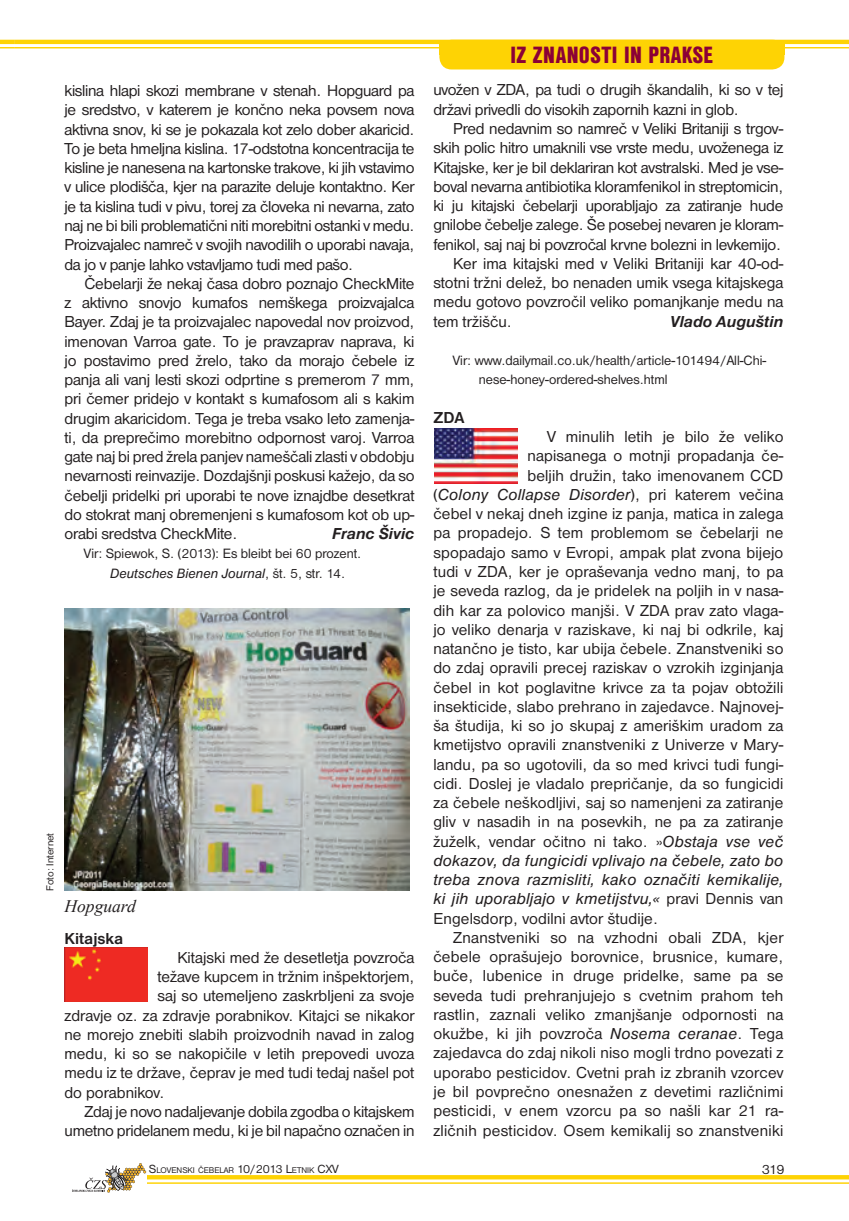
<style>
.page{position:relative;width:849px;height:1221px;background:#fff}
.page>*{position:absolute;margin:0;border:0;box-sizing:border-box;transform-origin:0 0}
.t1{font:24.5px "Nimbus San DCE Blac Cond";letter-spacing:.015em;color:#8b0036}
.t2{font:italic 17.5px "Times New Roman";color:#231f20}
.t3{font:16.45px/19.2px "Nimbus San DCE";letter-spacing:.01em;color:#231f20;text-align:justify}
.t4{font:16.45px/19.2px "Nimbus San DCE";letter-spacing:-.015em;color:#231f20}
.t5{font:italic 16.45px "Nimbus San DCE";letter-spacing:.01em;color:#231f20}
.t6{font:italic 700 16.45px "Nimbus San DCE";color:#231f20}
.t7{font:700 16.45px "Nimbus San DCE";color:#231f20}
.t8{font:14px/19.2px "Nimbus San DCE";color:#231f20}
.t9{font:10.5px "Nimbus San DCE";letter-spacing:-.005em;color:#231f20}
.t10{font:8.58px "Nimbus San DCE";color:#231f20}
.s1{font-style:italic}
.s2{font-style:normal}
.s3{font-size:12.25px}
</style>
<div class="page">
<hr style="left:0;top:40px;width:15px;height:4px;background:#fed304">
<svg style="left:0;top:47px;width:15px;height:1px"></svg>
<svg style="left:147px;top:1175px;width:701px;height:4px;background:#fed309"></svg>
<hr style="left:96px;top:1182px;width:752px;height:1px;background:#fed304">
<svg style="left:72px;top:1163px;width:74px;height:29px"></svg>
<div style="left:439px;top:40px;width:345px;height:29px;background:#fed304;border-radius:12px"></div>
<hr style="left:15px;top:40px;width:833px;height:4px;background:#fed304">
<hr style="left:15px;top:47px;width:833px;height:1px;background:#fed304">
<div style="left:439px;top:40px;width:345px;height:15px;background:#fed304"></div>
<img style="left:64px;top:608px;width:345px;height:282px">
<img style="left:64px;top:947px;width:84px;height:54px">
<img style="left:434px;top:429px;width:83px;height:54px">
<p class="t9" style="left:44px;top:890px;width:59px;rotate:-90deg">Foto: Internet</p>
<p class="t3" style="left:64px;top:81px;width:351px">kislina hlapi skozi membrane v stenah. Hopguard pa je sredstvo, v katerem je končno neka povsem nova aktivna snov, ki se je pokazala kot zelo dober akaricid.<br>To je beta hmeljna kislina. 17-odstotna koncentracija te kisline je nanesena na kartonske trakove, ki jih vstavimo v ulice plodišča, kjer na parazite deluje kontaktno. Ker je ta kislina tudi v pivu, torej za človeka ni nevarna, zato naj ne bi bili problematični niti morebitni ostanki v medu.<br>Proizvajalec namreč v svojih navodilih o uporabi navaja, da jo v panje lahko vstavljamo tudi med pašo.</p>
<p class="t3" style="left:64px;top:274px;width:351px;text-indent:20px">Čebelarji že nekaj časa dobro poznajo CheckMite z aktivno snovjo kumafos nemškega proizvajalca Bayer. Zdaj je ta proizvajalec napovedal nov proizvod, imenovan Varroa gate. To je pravzaprav naprava, ki jo postavimo pred žrelo, tako da morajo čebele iz panja ali vanj lesti skozi odprtine s premerom 7 mm, pri čemer pridejo v kontakt s kumafosom ali s kakim drugim akaricidom. Tega je treba vsako leto zamenja&shy;ti, da preprečimo morebitno odpornost varoj. Varroa gate naj bi pred žrela panjev nameščali zlasti v obdobju nevarnosti reinvazije. Dozdajšnji poskusi kažejo, da so čebelji pridelki pri uporabi te nove iznajdbe desetkrat do stokrat manj obremenjeni s kumafosom kot ob up&shy;orabi sredstva CheckMite.</p>
<p class="t6" style="left:332px;top:524px;width:84px">Franc Šivic</p>
<p class="t8" style="left:110px;top:544px;width:253px;text-indent:-26px">Vir: Spiewok, S. (2013): Es bleibt bei 60 prozent.<br><span class="s1">Deutsches Bienen Journal</span>, št. 5, str. 14.</p>
<p class="t2" style="left:64px;top:893px;width:73px">Hopguard</p>
<p class="t7" style="left:64px;top:928px;width:60px">Kitajska</p>
<p class="t3" style="left:177px;top:947px;width:238px">Kitajski med že desetletja povzroča</p>
<p class="t3" style="left:157px;top:967px;width:258px">težave kupcem in tržnim inšpektorjem,</p>
<p class="t3" style="left:157px;top:986px;width:258px">saj so utemeljeno zaskrbljeni za svoje</p>
<p class="t3" style="left:64px;top:1005px;width:351px">zdravje oz. za zdravje porabnikov. Kitajci se nikakor</p>
<p class="t3" style="left:64px;top:1024px;width:351px">ne morejo znebiti slabih proizvodnih navad in zalog</p>
<p class="t3" style="left:64px;top:1044px;width:351px">medu, ki so se nakopičile v letih prepovedi uvoza</p>
<p class="t3" style="left:64px;top:1063px;width:351px">medu iz te države, čeprav je med tudi tedaj našel pot</p>
<p class="t3" style="left:64px;top:1082px;width:101px">do porabnikov.</p>
<p class="t4" style="left:84px;top:1101px;width:331px">Zdaj je novo nadaljevanje dobila zgodba o kitajskem</p>
<p class="t4" style="left:64px;top:1121px;width:351px">umetno pridelanem medu, ki je bil napačno označen in</p>
<h1 class="t1" style="left:510px;top:41px;width:204px">IZ ZNANOSTI IN PRAKSE</h1>
<p class="t4" style="left:433px;top:81px;width:351px">uvožen v ZDA, pa tudi o drugih škandalih, ki so v tej državi privedli do visokih zapornih kazni in glob.</p>
<p class="t4" style="left:453px;top:119px;width:331px">Pred nedavnim so namreč v Veliki Britaniji s trgov-</p>
<p class="t4" style="left:433px;top:138px;width:351px">skih polic hitro umaknili vse vrste medu, uvoženega iz</p>
<p class="t4" style="left:433px;top:158px;width:351px">Kitajske, ker je bil deklariran kot avstralski. Med je vse-</p>
<p class="t4" style="left:433px;top:177px;width:351px">boval nevarna antibiotika kloramfenikol in streptomicin,</p>
<p class="t4" style="left:433px;top:196px;width:351px">ki ju kitajski čebelarji uporabljajo za zatiranje hude</p>
<p class="t4" style="left:433px;top:215px;width:351px">gnilobe čebelje zalege. Še posebej nevaren je kloram-</p>
<p class="t4" style="left:433px;top:235px;width:349px">fenikol, saj naj bi povzročal krvne bolezni in levkemijo.</p>
<p class="t3" style="left:453px;top:254px;width:331px">Ker ima kitajski med v Veliki Britaniji kar 40-od-</p>
<p class="t3" style="left:433px;top:273px;width:351px">stotni tržni delež, bo nenaden umik vsega kitajskega</p>
<p class="t3" style="left:433px;top:292px;width:351px">medu gotovo povzročil veliko pomanjkanje medu na</p>
<p class="t3" style="left:433px;top:312px;width:80px">tem tržišču.</p>
<p class="t6" style="left:670px;top:312px;width:114px">Vlado Auguštin</p>
<p class="t8" style="left:479px;top:351px;width:289px;text-indent:-26px">Vir: www.dailymail.co.uk/health/article-101494/All-Chi&shy;nese-honey-ordered-shelves.html</p>
<p class="t7" style="left:433px;top:408px;width:33px">ZDA</p>
<p class="t3" style="left:547px;top:427px;width:237px">V minulih letih je bilo že veliko</p>
<p class="t3" style="left:527px;top:446px;width:257px">napisanega o motnji propadanja če-</p>
<p class="t3" style="left:527px;top:466px;width:257px">beljih družin, tako imenovanem CCD</p>
<p class="t5" style="left:433px;top:485px;width:351px"><span class="s2">(</span>Colony Collapse Disorder<span class="s2">), pri katerem večina</span></p>
<p class="t3" style="left:433px;top:504px;width:351px">čebel v nekaj dneh izgine iz panja, matica in zalega</p>
<p class="t3" style="left:433px;top:523px;width:351px">pa propadejo. S tem problemom se čebelarji ne</p>
<p class="t3" style="left:433px;top:543px;width:351px">spopadajo samo v Evropi, ampak plat zvona bijejo</p>
<p class="t3" style="left:433px;top:562px;width:351px">tudi v ZDA, ker je opraševanja vedno manj, to pa</p>
<p class="t3" style="left:433px;top:581px;width:351px">je seveda razlog, da je pridelek na poljih in v nasa-</p>
<p class="t3" style="left:433px;top:600px;width:351px">dih kar za polovico manjši. V ZDA prav zato vlaga-</p>
<p class="t3" style="left:433px;top:620px;width:351px">jo veliko denarja v raziskave, ki naj bi odkrile, kaj</p>
<p class="t3" style="left:433px;top:639px;width:351px">natančno je tisto, kar ubija čebele. Znanstveniki so</p>
<p class="t3" style="left:433px;top:658px;width:351px">do zdaj opravili precej raziskav o vzrokih izginjanja</p>
<p class="t3" style="left:433px;top:677px;width:351px">čebel in kot poglavitne krivce za ta pojav obtožili</p>
<p class="t3" style="left:433px;top:697px;width:351px">insekticide, slabo prehrano in zajedavce. Najnovej-</p>
<p class="t3" style="left:433px;top:716px;width:351px">ša študija, ki so jo skupaj z ameriškim uradom za</p>
<p class="t3" style="left:433px;top:735px;width:351px">kmetijstvo opravili znanstveniki z Univerze v Mary-</p>
<p class="t3" style="left:433px;top:754px;width:351px">landu, pa so ugotovili, da so med krivci tudi fungi-</p>
<p class="t3" style="left:433px;top:774px;width:351px">cidi. Doslej je vladalo prepričanje, da so fungicidi</p>
<p class="t3" style="left:433px;top:793px;width:351px">za čebele neškodljivi, saj so namenjeni za zatiranje</p>
<p class="t3" style="left:433px;top:812px;width:351px">gliv v nasadih in na posevkih, ne pa za zatiranje</p>
<p class="t3" style="left:433px;top:831px;width:351px">žuželk, vendar očitno ni tako. »<span class="s1">Obstaja vse več</span></p>
<p class="t5" style="left:433px;top:851px;width:351px">dokazov, da fungicidi vplivajo na čebele, zato bo</p>
<p class="t5" style="left:433px;top:870px;width:351px">treba znova razmisliti, kako označiti kemikalije,</p>
<p class="t5" style="left:433px;top:889px;width:351px">ki jih uporabljajo v kmetijstvu,« <span class="s2">pravi Dennis van</span></p>
<p class="t3" style="left:433px;top:908px;width:226px">Engelsdorp, vodilni avtor študije.</p>
<p class="t3" style="left:453px;top:928px;width:331px">Znanstveniki so na vzhodni obali ZDA, kjer</p>
<p class="t3" style="left:433px;top:947px;width:351px">čebele oprašujejo borovnice, brusnice, kumare,</p>
<p class="t3" style="left:433px;top:966px;width:351px">buče, lubenice in druge pridelke, same pa se</p>
<p class="t3" style="left:433px;top:985px;width:351px">seveda tudi prehranjujejo s cvetnim prahom teh</p>
<p class="t3" style="left:433px;top:1005px;width:351px">rastlin, zaznali veliko zmanjšanje odpornosti na</p>
<p class="t3" style="left:433px;top:1024px;width:351px">okužbe, ki jih povzroča <span class="s1">Nosema ceranae</span>. Tega</p>
<p class="t3" style="left:433px;top:1043px;width:351px">zajedavca do zdaj nikoli niso mogli trdno povezati z</p>
<p class="t3" style="left:433px;top:1062px;width:351px">uporabo pesticidov. Cvetni prah iz zbranih vzorcev</p>
<p class="t3" style="left:433px;top:1081px;width:351px">je bil povprečno onesnažen z devetimi različnimi</p>
<p class="t3" style="left:433px;top:1101px;width:351px">pesticidi, v enem vzorcu pa so našli kar 21 ra-</p>
<p class="t3" style="left:433px;top:1120px;width:351px">zličnih pesticidov. Osem kemikalij so znanstveniki</p>
<p class="t10" style="left:149px;top:1165px;width:191px"><span class="s3">S</span>LOVENSKI ČEBELAR <span class="s3">10/2013 L</span>ETNIK <span class="s3">CXV</span></p>
<p class="t8" style="left:761px;top:1160px;width:24px">319</p>
</div>
